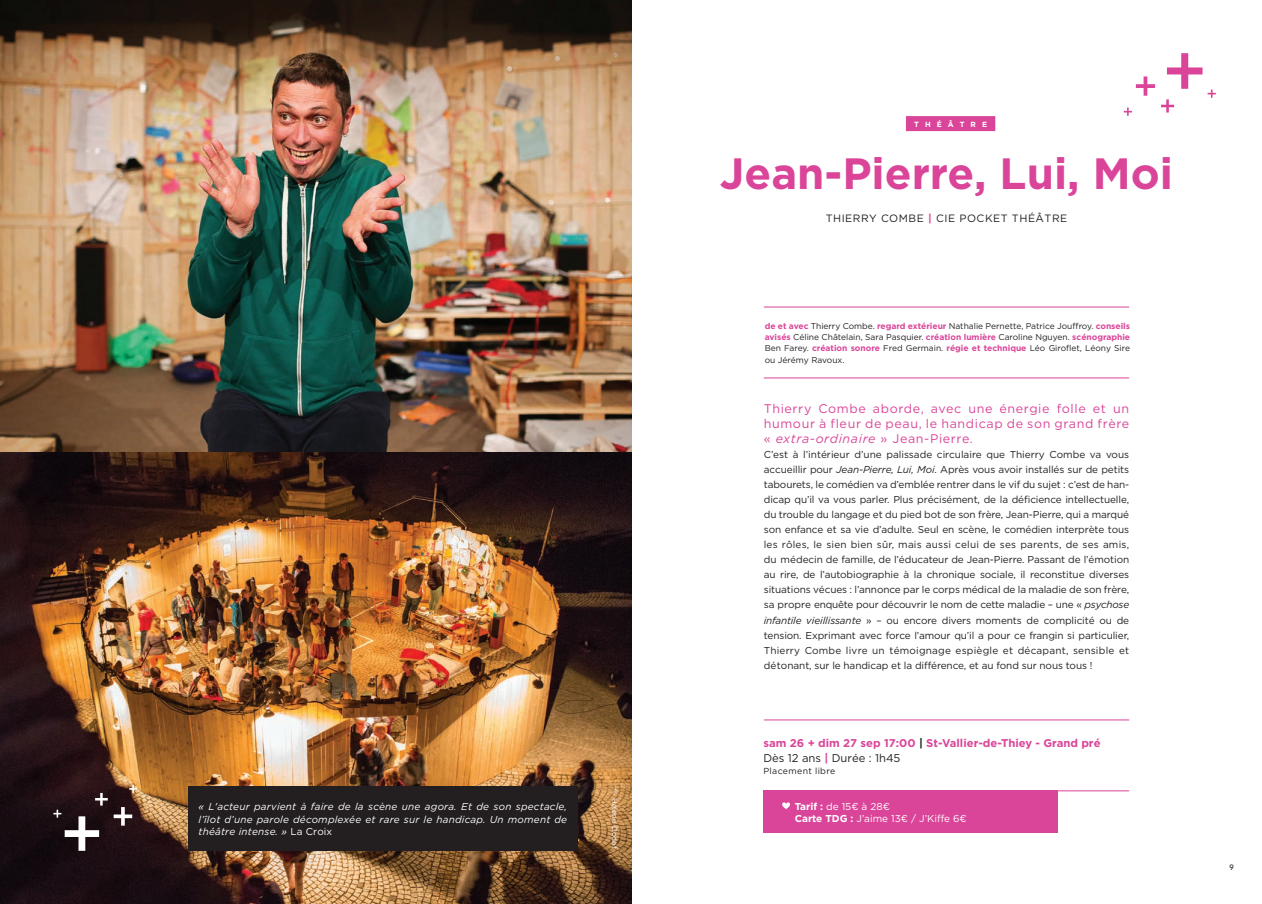
<style>
.page{position:relative;width:1262px;height:904px;background:#fff}
.page>*{position:absolute;margin:0;border:0;box-sizing:border-box;transform-origin:0 0}
.t1{font:700 43.75px "Gotham HTF";color:#da4599}
.t2{font:12.5px/15px "Gotham HTF";letter-spacing:.05em;color:#da4599;text-align:justify}
.t3{font:700 11.25px/15px "Gotham HTF";color:#da4599}
.t4{font:10.62px "Gotham HTF";letter-spacing:.05em;color:#231f20}
.t5{font:10px/15px "Gotham HTF";letter-spacing:-.01em;color:#231f20;text-align:justify}
.t6{font:italic 10px/12.5px "Gotham HTF";letter-spacing:.02em;color:#fff;text-align:justify}
.t7{font:10px/12px "Gotham HTF";color:#fff}
.t8{font:8.75px "Gotham HTF";letter-spacing:.04em;color:#231f20}
.t9{font:8.5px/11.2px "Gotham HTF";color:#231f20;text-align:justify}
.t10{font:500 7.75px "Avenir";color:#231f20}
.t11{font:7.5px "Gotham HTF";color:#fff}
.t12{font:700 7.5px "Gotham HTF";letter-spacing:.8em;color:#fff}
.s1{font-style:normal}
.s2{font-weight:700;color:#da4599}
.s3{font-family:"Gotham";font-weight:700;color:#da4599}
.s4{font-style:italic}
.s5{color:#231f20}
.s6{font-weight:400;color:#231f20}
.s7{font-weight:700}
</style>
<div class="page">
<img style="left:0;top:0;width:631px;height:452px">
<img style="left:0;top:452px;width:631px;height:452px">
<div style="left:906px;top:116px;width:89px;height:15px;background:#da4599"></div>
<hr style="left:763px;top:377px;width:366px;height:1px;background:#da4599">
<hr style="left:763px;top:307px;width:366px;height:1px;background:#da4599">
<hr style="left:763px;top:719px;width:366px;height:1px;background:#da4599">
<svg style="left:1123px;top:53px;width:92px;height:63px"></svg>
<div style="left:763px;top:790px;width:295px;height:43px;background:#da4599"></div>
<svg style="left:782px;top:802px;width:8px;height:7px"></svg>
<hr style="left:763px;top:790px;width:366px;height:1px;background:#da4599">
<svg style="left:114px;top:807px;width:18px;height:18px"></svg>
<svg style="left:129px;top:785px;width:8px;height:8px"></svg>
<svg style="left:53px;top:793px;width:55px;height:57px;background:#403337"></svg>
<div style="left:188px;top:786px;width:390px;height:64px;background:#231f20"></div>
<p class="t6" style="left:198px;top:800px;width:370px">« L'acteur parvient à faire de la scène une agora. Et de son spectacle, l’îlot d’une parole décomplexée et rare sur le handicap. Un moment de théâtre intense. » <span class="s1">La Croix</span></p>
<p class="t11" style="left:619px;top:789px;width:61px;rotate:90deg">© Hélène Dodet</p>
<p class="t12" style="left:914px;top:120px;width:74px">THÉÂTRE</p>
<h1 class="t1" style="left:720px;top:148px;width:455px">Jean-Pierre, Lui, Moi</h1>
<p class="t4" style="left:825px;top:213px;width:243px">THIERRY COMBE <span class="s2">|</span> CIE POCKET THÉÂTRE</p>
<p class="t9" style="left:764px;top:320px;width:367px"><span class="s3">de et avec</span> Thierry Combe. <span class="s3">regard extérieur</span> Nathalie Pernette, Patrice Jouffroy. <span class="s3">conseils avisés</span> Céline Châtelain, Sara Pasquier. <span class="s3">création lumière</span> Caroline Nguyen. <span class="s3">scénographie </span>Ben Farey. <span class="s3">création sonore</span> Fred Germain. <span class="s3">régie et technique</span> Léo Giroflet, Léony Sire ou Jérémy Ravoux.</p>
<p class="t2" style="left:763px;top:401px;width:367px">Thierry Combe aborde, avec une énergie folle et un humour à fleur de peau, le handicap de son grand frère « <span class="s4">extra-ordinaire</span> » Jean-Pierre.</p>
<p class="t5" style="left:763px;top:447px;width:367px">C’est à l’intérieur d’une palissade circulaire que Thierry Combe va vous accueillir pour <span class="s4">Jean-Pierre, Lui, Moi</span>. Après vous avoir installés sur de petits tabourets, le comédien va d’emblée rentrer dans le vif du sujet : c’est de han&shy;dicap qu’il va vous parler. Plus précisément, de la déficience intellectuelle, du trouble du langage et du pied bot de son frère, Jean-Pierre, qui a marqué son enfance et sa vie d’adulte. Seul en scène, le comédien interprète tous les rôles, le sien bien sûr, mais aussi celui de ses parents, de ses amis, du médecin de famille, de l’éducateur de Jean-Pierre. Passant de l’émotion au rire, de l’autobiographie à la chronique sociale, il reconstitue diverses situations vécues : l’annonce par le corps médical de la maladie de son frère, sa propre enquête pour découvrir le nom de cette maladie – une « <span class="s4">psychose infantile vieillissante</span> » – ou encore divers moments de complicité ou de tension. Exprimant avec force l’amour qu’il a pour ce frangin si particulier, Thierry Combe livre un témoignage espiègle et décapant, sensible et détonant, sur le handicap et la différence, et au fond sur nous tous !</p>
<p class="t3" style="left:763px;top:735px;width:338px">sam 26 + dim 27 sep 17:00 <span class="s5">|</span> St-Vallier-de-Thiey - Grand pré<br><span class="s6">Dès 12 ans</span> | <span class="s6">Durée : 1h45</span></p>
<p class="t8" style="left:763px;top:766px;width:73px">Placement libre</p>
<p class="t7" style="left:794px;top:800px;width:173px"><span class="s7">Tarif :</span> de 15¤ à 28¤<br><span class="s7">Carte TDG :</span> J’aime 13¤ / J’Kiffe 6¤</p>
<p class="t10" style="left:1229px;top:862px;width:6px">9</p>
</div>
